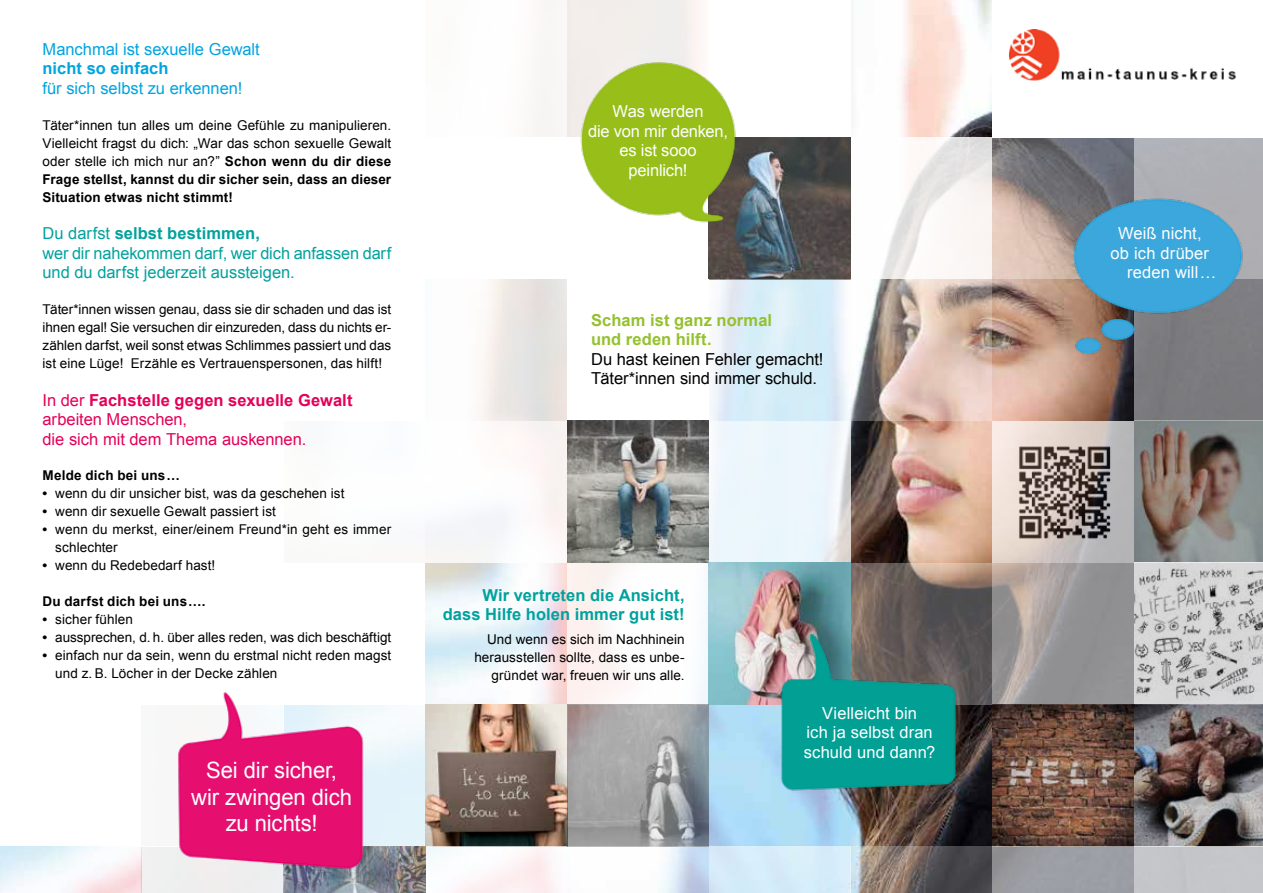
<style>
.page{position:relative;width:1263px;height:893px;background:#fff}
.page>*{position:absolute;margin:0;border:0;box-sizing:border-box;transform-origin:0 0}
.t1{font:22.5px/26.2px "Arial";letter-spacing:-.005em;color:#fff;text-align:center}
.t2{font:16.5px/19.5px "Arial";letter-spacing:.005em;color:#fff;text-align:center}
.t3{font:16.5px/19.5px "Arial";letter-spacing:-.005em;color:#00a29d}
.t4{font:16.5px/19.5px "Arial";color:#e50059}
.t5{font:16.5px/19.5px "Arial";color:#000}
.t6{font:700 16.5px/19.5px "Arial";letter-spacing:.005em;color:#00a29d;text-align:right}
.t7{font:16.5px "Arial";color:#00a4df}
.t8{font:700 16.5px/19.5px "Arial";letter-spacing:.005em;color:#94c12d}
.t9{font:700 16.5px "Arial";letter-spacing:.005em;color:#00a4df}
.t10{font:13.5px/18px "Arial";letter-spacing:.005em;color:#000;text-align:justify}
.t11{font:700 13.5px "Arial";letter-spacing:.015em;color:#000}
.s1{font-weight:700}
</style>
<div class="page">
<img style="left:850px;top:0;width:284px;height:846px">
<div style="left:142px;top:846px;width:141px;height:47px;background:#efeeef"></div>
<div style="left:567px;top:0;width:142px;height:137px;background:#f2eeeb"></div>
<svg style="left:850px;top:137px;width:142px;height:142px;fill:#fcf8f6"></svg>
<svg style="left:992px;top:137px;width:142px;height:142px;background:#9a8f8d"></svg>
<div style="left:1134px;top:137px;width:129px;height:142px;background:#afb0b5"></div>
<img style="left:709px;top:137px;width:141px;height:142px">
<svg style="left:850px;top:279px;width:142px;height:142px;background:#c9b5ac"></svg>
<div style="left:1134px;top:279px;width:129px;height:142px;background:#7b7a7e"></div>
<div style="left:425px;top:279px;width:142px;height:142px;background:linear-gradient(to right,#fff,#e1dcd8)"></div>
<svg style="left:709px;top:279px;width:141px;height:142px;background:#dcedf7"></svg>
<svg style="left:992px;top:421px;width:142px;height:142px;background:#d6cdc9"></svg>
<img style="left:1006px;top:434px;width:117px;height:116px">
<img style="left:1134px;top:421px;width:129px;height:142px">
<img style="left:567px;top:421px;width:142px;height:142px">
<svg style="left:709px;top:421px;width:141px;height:142px;background:#eaf3f8"></svg>
<svg style="left:850px;top:563px;width:142px;height:141px;background:#6f645f"></svg>
<svg style="left:992px;top:563px;width:142px;height:141px;background:#9b9798"></svg>
<svg style="left:1134px;top:563px;width:129px;height:141px;background:#c3c3c4"></svg>
<svg style="left:425px;top:563px;width:142px;height:141px"></svg>
<div style="left:567px;top:563px;width:142px;height:141px;background:linear-gradient(to right,#fdf2ef,#fcffff)"></div>
<img style="left:709px;top:563px;width:141px;height:141px">
<img style="left:992px;top:704px;width:142px;height:142px">
<img style="left:1134px;top:704px;width:129px;height:142px">
<img style="left:425px;top:704px;width:142px;height:142px">
<svg style="left:567px;top:704px;width:142px;height:142px;background:#9e9fa1"></svg>
<svg style="left:709px;top:704px;width:141px;height:142px;background:#add9f4"></svg>
<div style="left:116px;top:689px;width:167px;height:157px;background:#f8f8f8"></div>
<div style="left:283px;top:689px;width:142px;height:157px;background:linear-gradient(to bottom,#fafdfe,#dbeff9)"></div>
<svg style="left:850px;top:846px;width:142px;height:47px;background:#726b69"></svg>
<div style="left:992px;top:846px;width:142px;height:47px;background:linear-gradient(to right,#97989c,#9ea1a8)"></div>
<div style="left:1134px;top:846px;width:129px;height:47px;background:#c4c6ca"></div>
<svg style="left:567px;top:846px;width:142px;height:47px"></svg>
<div style="left:709px;top:846px;width:141px;height:47px;background:#d6ecfa"></div>
<img style="left:0;top:846px;width:142px;height:47px">
<img style="left:283px;top:846px;width:142px;height:47px">
<img style="left:580px;top:62px;width:160px;height:170px">
<img style="left:1073px;top:196px;width:170px;height:160px">
<img style="left:768px;top:625px;width:200px;height:170px">
<div style="left:992px;top:0;width:271px;height:137px;background:#fff"></div>
<img style="left:1009px;top:30px;width:227px;height:51px">
<div style="left:133px;top:0;width:150px;height:704px;background:#fff"></div>
<img style="left:177px;top:689px;width:189px;height:183px">
<p class="t7" style="left:43px;top:38px;width:219px">Manchmal ist sexuelle Gewalt</p>
<p class="t9" style="left:43px;top:57px;width:128px">nicht so einfach</p>
<p class="t7" style="left:43px;top:77px;width:201px">für sich selbst zu erkennen!</p>
<p class="t10" style="left:43px;top:116px;width:350px">Täter*innen tun alles um deine Gefühle zu manipulieren.<br>Vielleicht fragst du dich: „War das schon sexuelle Gewalt oder stelle ich mich nur an?” <span class="s1">Schon wenn du dir diese Frage stellst, kannst du dir sicher sein, dass an dieser Situation etwas nicht stimmt!</span></p>
<p class="t3" style="left:43px;top:224px;width:350px">Du darfst <span class="s1">selbst bestimmen,<br></span>wer dir nahekommen darf, wer dich anfassen darf und du darfst jederzeit aussteigen.</p>
<p class="t10" style="left:43px;top:300px;width:350px">Täter*innen wissen genau, dass sie dir schaden und das ist ihnen egal! Sie versuchen dir einzureden, dass du nichts er&shy;zählen darfst, weil sonst etwas Schlimmes passiert und das ist eine Lüge! Erzähle es Vertrauenspersonen, das hilft!</p>
<p class="t4" style="left:43px;top:390px;width:311px">In der <span class="s1">Fachstelle gegen sexuelle Gewalt </span>arbeiten Menschen,<br>die sich mit dem Thema auskennen.</p>
<p class="t11" style="left:43px;top:466px;width:139px">Melde dich bei uns…</p>
<p class="t10" style="left:43px;top:484px;width:303px"><span class="s1">•</span> wenn du dir unsicher bist, was da geschehen ist</p>
<p class="t10" style="left:43px;top:502px;width:235px"><span class="s1">•</span> wenn dir sexuelle Gewalt passiert ist</p>
<p class="t10" style="left:55px;top:520px;width:337px;text-indent:-13px"><span class="s1">•</span> wenn du merkst, einer/einem Freund*in geht es immer schlechter</p>
<p class="t10" style="left:43px;top:556px;width:174px"><span class="s1">•</span> wenn du Redebedarf hast!</p>
<p class="t11" style="left:43px;top:592px;width:164px">Du darfst dich bei uns….</p>
<p class="t10" style="left:43px;top:610px;width:92px"><span class="s1">•</span> sicher fühlen</p>
<p class="t10" style="left:43px;top:628px;width:350px"><span class="s1">•</span> aussprechen, d. h. über alles reden, was dich beschäftigt</p>
<p class="t10" style="left:55px;top:646px;width:337px;text-indent:-13px"><span class="s1">•</span> einfach nur da sein, wenn du erstmal nicht reden magst und z. B. Löcher in der Decke zählen</p>
<h1 class="t1" style="left:191px;top:757px;width:162px">Sei dir sicher, wir zwingen dich zu nichts!</h1>
<p class="t2" style="left:588px;top:102px;width:141px">Was werden<br>die von mir denken, es ist sooo peinlich!</p>
<p class="t8" style="left:591px;top:311px;width:183px">Scham ist ganz normal und reden hilft.</p>
<p class="t5" style="left:591px;top:349px;width:234px">Du hast keinen Fehler gemacht!<br>Täter*innen sind immer schuld.</p>
<p class="t6" style="left:443px;top:586px;width:243px">Wir vertreten die Ansicht, dass Hilfe holen immer gut ist!</p>
<p class="t10" style="left:474px;top:631px;width:212px;text-align:right">Und wenn es sich im Nachhinein herausstellen sollte, dass es unbe&shy;gründet war, freuen wir uns alle.</p>
<p class="t2" style="left:804px;top:703px;width:133px">Vielleicht bin<br>ich ja selbst dran schuld und dann?</p>
<p class="t2" style="left:1118px;top:224px;width:85px">Weiß nicht,</p>
<p class="t2" style="left:1110px;top:243px;width:100px">ob ich drüber</p>
<p class="t2" style="left:1127px;top:263px;width:90px">reden will…</p>
</div>
